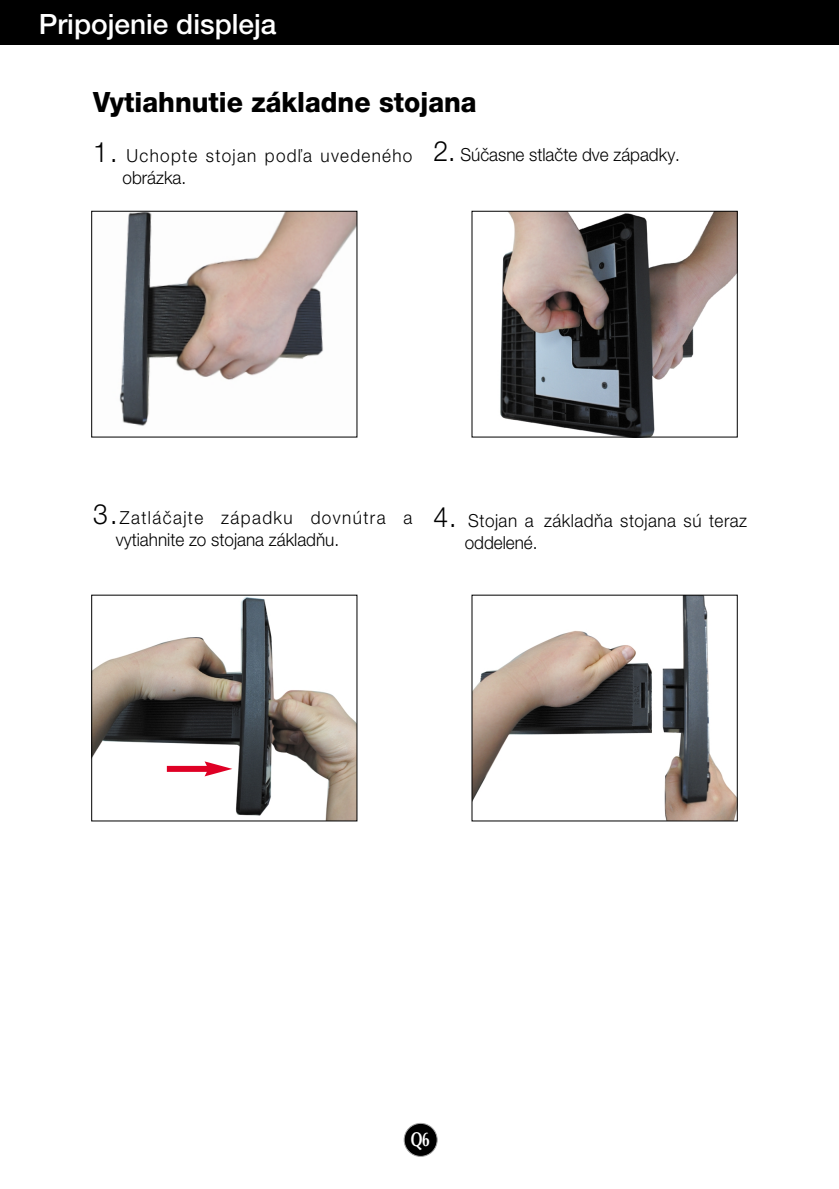
<style>
.page{position:relative;width:839px;height:1189px;background:#fff}
.page>*{position:absolute;margin:0;border:0;box-sizing:border-box;transform-origin:0 0}
.t1{font:800 28px "Helvetica Neue CE";color:#000;scale:.95 1}
.t2{font:500 28px "Helvetica Neue CE";color:#fff}
.t3{font:700 20px "Optima";color:#fff;scale:.7 1}
.t4{font:300 18px/22px "Helvetica Neue CE";color:#000;scale:.95 1}
.t5{font:300 18px/22px "Helvetica Neue CE";letter-spacing:.025em;color:#000;scale:.95 1}
.t6{font:300 18px/22px "Helvetica Neue CE";letter-spacing:.075em;color:#000;scale:.95 1}
.s1{font-size:28px}
</style>
<div class="page">
<div style="left:404px;top:1123px;width:33px;height:33px;background:#000;border-radius:50%"></div>
<div style="left:403px;top:1123px;width:34px;height:34px;border:2px solid #a5a5a5;border-radius:50%"></div>
<div style="left:0;top:0;width:839px;height:45px;background:#000"></div>
<img style="left:119px;top:213px;width:236px;height:213px">
<div style="left:91px;top:211px;width:266px;height:226px;border:1px solid #000"></div>
<img style="left:500px;top:213px;width:235px;height:222px">
<img style="left:93px;top:597px;width:262px;height:222px">
<img style="left:473px;top:596px;width:262px;height:223px">
<div style="left:167px;top:766px;width:43px;height:6px;background:#df0025"></div>
<svg style="left:205px;top:761px;width:27px;height:15px"></svg>
<h1 class="t2" style="left:39px;top:14px;width:239px">Pripojenie displeja</h1>
<h1 class="t1" style="left:93px;top:92px;width:405px">Vytiahnutie základne stojana</h1>
<p class="t6" style="left:122px;top:146px;width:307px;text-indent:-29px"><span class="s1">1.</span> Uchopte stojan podºa uvedeného obrázka.</p>
<p class="t4" style="left:433px;top:145px;width:261px"><span class="s1">2.</span> Súãasne stlaãte dve západky.</p>
<p class="t4" style="left:116px;top:508px;width:314px;text-indent:-23px"><span class="s1">3.</span>Zatláãajte západku dovnútra a vytiahnite zo stojana základÀu.</p>
<p class="t5" style="left:464px;top:511px;width:299px;text-indent:-31px"><span class="s1">4.</span> Stojan a základÀa stojana sú teraz oddelené.</p>
<p class="t3" style="left:411px;top:1131px;width:29px">Q6</p>
</div>
